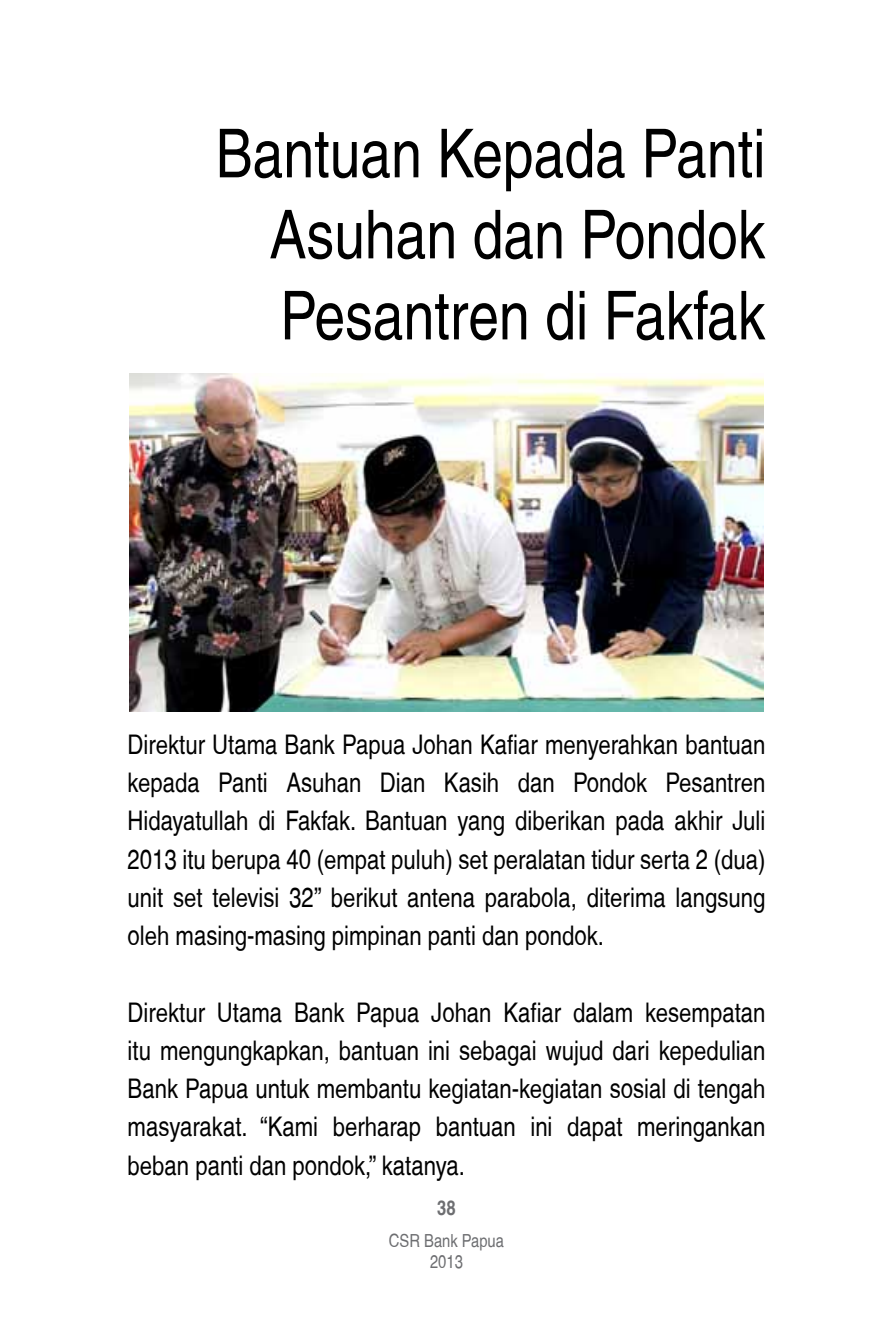
<style>
.page{position:relative;width:893px;height:1340px;background:#fff}
.page>*{position:absolute;margin:0;border:0;box-sizing:border-box;transform-origin:0 0}
.t1{font:condensed 67.5px/81px "Helvetica";color:#000;text-align:justify}
.t2{font:condensed 27px/38.2px "Helvetica";color:#000;text-align:justify}
.t3{font:700 condensed 20.25px "Helvetica";color:#6d6e71}
.t4{font:condensed 18px/21.6px "Helvetica";color:#6d6e71;text-align:center}
</style>
<div class="page">
<img style="left:129px;top:373px;width:635px;height:338px">
<h1 class="t1" style="left:270px;top:113px;width:497px;text-indent:-54px">Bantuan Kepada Panti Asuhan dan Pondok Pesantren di Fakfak</h1>
<p class="t2" style="left:128px;top:725px;width:639px">Direktur Utama Bank Papua Johan Kafiar menyerahkan bantuan kepada Panti Asuhan Dian Kasih dan Pondok Pesantren Hidayatullah di Fakfak. Bantuan yang diberikan pada akhir Juli 2013 itu berupa 40 (empat puluh) set peralatan tidur serta 2 (dua) unit set televisi 32’’ berikut antena parabola, diterima langsung oleh masing-masing pimpinan panti dan pondok.</p>
<p class="t2" style="left:128px;top:992px;width:639px">Direktur Utama Bank Papua Johan Kafiar dalam kesempatan itu mengungkapkan, bantuan ini sebagai wujud dari kepedulian Bank Papua untuk membantu kegiatan-kegiatan sosial di tengah masyarakat. “Kami berharap bantuan ini dapat meringankan beban panti dan pondok,” katanya.</p>
<p class="t3" style="left:437px;top:1195px;width:20px">38</p>
<p class="t4" style="left:389px;top:1229px;width:117px">CSR Bank Papua<br>2013</p>
</div>
